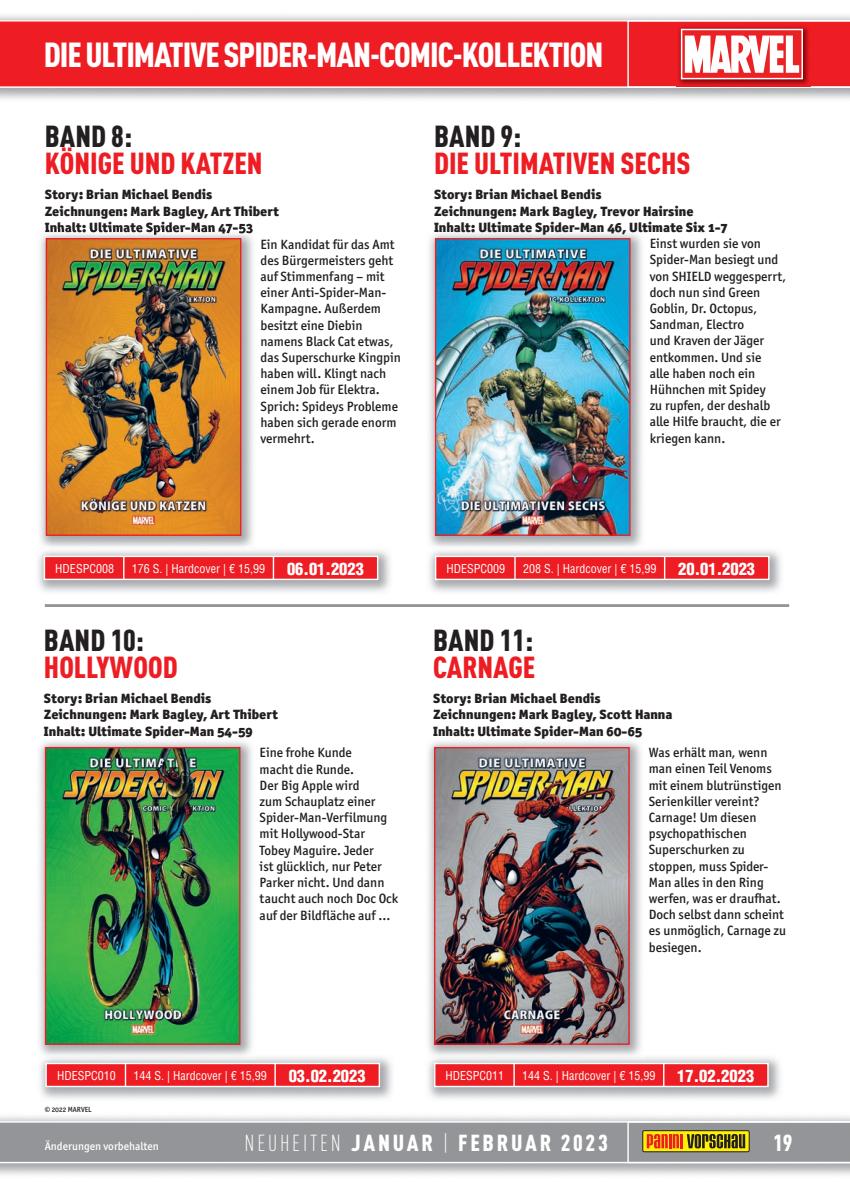
<style>
.page{position:relative;width:850px;height:1189px;background:#fff}
.page>*{position:absolute;margin:0;border:0;box-sizing:border-box;transform-origin:0 0}
.t1{font:900 34.35px "DIN Cond";letter-spacing:-.03em;color:#fff}
.t2{font:900 30px "DIN Cond";color:#ee1d23}
.t3{font:900 30px "DIN Cond";color:#231f20}
.t4{font:900 22.8px "DIN Cond";letter-spacing:.12em;color:#fff}
.t5{font:900 condensed 16.5px "Helvetica";color:#fff}
.t6{font:13.5px/16.2px "Officina San ITC Medium OS";color:#231f20}
.t7{font:13.5px/16.5px "Officina San ITC Black OS";color:#231f20}
.t8{font:condensed 12px "Helvetica";color:#fff}
.t9{font:11.4px "Officina San ITC Medium OS";color:#fff}
.t10{font:7.5px "Officina San ITC Medium OS";color:#231f20}
.s1{font-weight:300}
</style>
<div class="page">
<svg style="left:0;top:1121px;width:850px;height:41px;background:#9a9993"></svg>
<div style="left:0;top:20px;width:627px;height:68px;background:#ee1d23"></div>
<svg style="left:627px;top:20px;width:223px;height:68px"></svg>
<div style="left:681px;top:29px;width:122px;height:50px;border:2px solid #fff"></div>
<img style="left:429px;top:550px;width:352px;height:42px">
<div style="left:436px;top:556px;width:333px;height:23px;background:#ee1d23"></div>
<div style="left:435px;top:555px;width:334px;height:25px;border:1px solid #fff"></div>
<hr style="left:514px;top:556px;width:2px;height:23px;background:#fff">
<svg style="left:664px;top:556px;width:1px;height:23px"></svg>
<img style="left:38px;top:550px;width:352px;height:42px">
<div style="left:44px;top:556px;width:334px;height:23px;background:#ee1d23"></div>
<div style="left:44px;top:555px;width:334px;height:25px;border:1px solid #fff"></div>
<svg style="left:123px;top:556px;width:1px;height:23px"></svg>
<svg style="left:273px;top:556px;width:1px;height:23px"></svg>
<img style="left:39px;top:741px;width:213px;height:312px">
<img style="left:47px;top:749px;width:191px;height:293px">
<div style="left:45px;top:747px;width:195px;height:297px;border:1px solid #ee1d23"></div>
<img style="left:428px;top:741px;width:213px;height:312px">
<img style="left:436px;top:749px;width:191px;height:293px">
<div style="left:434px;top:747px;width:195px;height:297px;border:1px solid #ee1d23"></div>
<img style="left:40px;top:1057px;width:352px;height:42px">
<img style="left:40px;top:1053px;width:215px;height:6px">
<div style="left:46px;top:1063px;width:333px;height:23px;background:#ee1d23"></div>
<div style="left:45px;top:1062px;width:335px;height:25px;border:1px solid #fff"></div>
<svg style="left:125px;top:1063px;width:1px;height:23px"></svg>
<hr style="left:274px;top:1063px;width:2px;height:23px;background:#fff">
<img style="left:428px;top:1057px;width:352px;height:42px">
<img style="left:428px;top:1053px;width:216px;height:6px">
<div style="left:435px;top:1063px;width:333px;height:23px;background:#ee1d23"></div>
<div style="left:434px;top:1062px;width:334px;height:25px;border:1px solid #fff"></div>
<hr style="left:513px;top:1063px;width:2px;height:23px;background:#fff">
<svg style="left:663px;top:1063px;width:1px;height:23px"></svg>
<img style="left:40px;top:235px;width:213px;height:312px">
<img style="left:45px;top:229px;width:208px;height:6px">
<img style="left:48px;top:240px;width:191px;height:294px">
<div style="left:46px;top:238px;width:195px;height:298px;border:1px solid #ee1d23"></div>
<img style="left:429px;top:233px;width:213px;height:314px">
<img style="left:437px;top:240px;width:191px;height:294px">
<div style="left:435px;top:238px;width:195px;height:298px;border:1px solid #ee1d23"></div>
<hr style="left:45px;top:604px;width:744px;height:3px;background:#939598">
<h1 class="t1" style="left:44px;top:33px;width:561px">DIE ULTIMATIVE SPIDER-MAN-COMIC-KOLLEKTION</h1>
<h2 class="t3" style="left:45px;top:117px;width:89px">BAND 8:</h2>
<h2 class="t2" style="left:45px;top:144px;width:219px">KÖNIGE UND KATZEN</h2>
<p class="t7" style="left:45px;top:186px;width:235px">Story: Brian Michael Bendis<br>Zeichnungen: Mark Bagley, Art Thibert<br>Inhalt: Ultimate Spider-Man 47-53</p>
<p class="t6" style="left:260px;top:236px;width:142px">Ein Kandidat für das Amt des Bürgermeisters geht auf Stimmenfang – mit einer Anti-Spider-Man-<br>Kampagne. Außerdem besitzt eine Diebin namens Black Cat etwas, das Superschurke Kingpin haben will. Klingt nach einem Job für Elektra.<br>Sprich: Spideys Probleme haben sich gerade enorm vermehrt.</p>
<h2 class="t3" style="left:434px;top:117px;width:89px">BAND 9:</h2>
<h2 class="t2" style="left:434px;top:144px;width:258px">DIE ULTIMATIVEN SECHS</h2>
<p class="t7" style="left:434px;top:186px;width:295px">Story: Brian Michael Bendis<br>Zeichnungen: Mark Bagley, Trevor Hairsine<br>Inhalt: Ultimate Spider-Man 46, Ultimate Six 1-7</p>
<p class="t6" style="left:650px;top:235px;width:138px">Einst wurden sie von<br>Spider-Man besiegt und von SHIELD weggesperrt, doch nun sind Green<br>Goblin, Dr. Octopus,<br>Sandman, Electro<br>und Kraven der Jäger entkommen. Und sie<br>alle haben noch ein<br>Hühnchen mit Spidey<br>zu rupfen, der deshalb alle Hilfe braucht, die er kriegen kann.</p>
<p class="t8" style="left:55px;top:561px;width:60px">HDESPC008</p>
<p class="t8" style="left:132px;top:561px;width:135px">176 S. | Hardcover | € 15,99</p>
<p class="t5" style="left:287px;top:558px;width:78px">06.01.2023</p>
<p class="t8" style="left:446px;top:561px;width:60px">HDESPC009</p>
<p class="t8" style="left:523px;top:561px;width:135px">208 S. | Hardcover | € 15,99</p>
<p class="t5" style="left:678px;top:558px;width:78px">20.01.2023</p>
<h2 class="t3" style="left:44px;top:621px;width:102px">BAND 10:</h2>
<h2 class="t2" style="left:44px;top:648px;width:135px">HOLLYWOOD</h2>
<p class="t7" style="left:44px;top:689px;width:235px">Story: Brian Michael Bendis<br>Zeichnungen: Mark Bagley, Art Thibert<br>Inhalt: Ultimate Spider-Man 54-59</p>
<p class="t6" style="left:260px;top:744px;width:140px">Eine frohe Kunde<br>macht die Runde.<br>Der Big Apple wird<br>zum Schauplatz einer<br>Spider-Man-Verfilmung mit Hollywood-Star<br>Tobey Maguire. Jeder<br>ist glücklich, nur Peter<br>Parker nicht. Und dann taucht auch noch Doc Ock auf der Bildfläche auf …</p>
<h2 class="t3" style="left:433px;top:621px;width:102px">BAND 11:</h2>
<h2 class="t2" style="left:433px;top:648px;width:104px">CARNAGE</h2>
<p class="t7" style="left:433px;top:689px;width:241px">Story: Brian Michael Bendis<br>Zeichnungen: Mark Bagley, Scott Hanna<br>Inhalt: Ultimate Spider-Man 60-65</p>
<p class="t6" style="left:649px;top:744px;width:139px">Was erhält man, wenn man einen Teil Venoms mit einem blutrünstigen<br>Serienkiller vereint?<br>Carnage! Um diesen psychopathischen<br>Superschurken zu stoppen, muss Spider-<br>Man alles in den Ring werfen, was er draufhat.<br>Doch selbst dann scheint es unmöglich, Carnage zu besiegen.</p>
<p class="t8" style="left:57px;top:1068px;width:60px">HDESPC010</p>
<p class="t8" style="left:133px;top:1068px;width:135px">144 S. | Hardcover | € 15,99</p>
<p class="t5" style="left:289px;top:1065px;width:78px">03.02.2023</p>
<p class="t8" style="left:446px;top:1068px;width:60px">HDESPC011</p>
<p class="t8" style="left:522px;top:1068px;width:135px">144 S. | Hardcover | € 15,99</p>
<p class="t5" style="left:677px;top:1065px;width:78px">17.02.2023</p>
<p class="t10" style="left:45px;top:1105px;width:48px">© 2022 MARVEL</p>
<h3 class="t4" style="left:245px;top:1128px;width:365px"><span class="s1">NEUHEITEN</span> JANUAR <span class="s1">|</span> FEBRUAR 2023</h3>
<p class="t9" style="left:45px;top:1139px;width:116px">Änderungen vorbehalten</p>
<h3 class="t4" style="left:773px;top:1128px;width:21px">19</h3>
</div>
